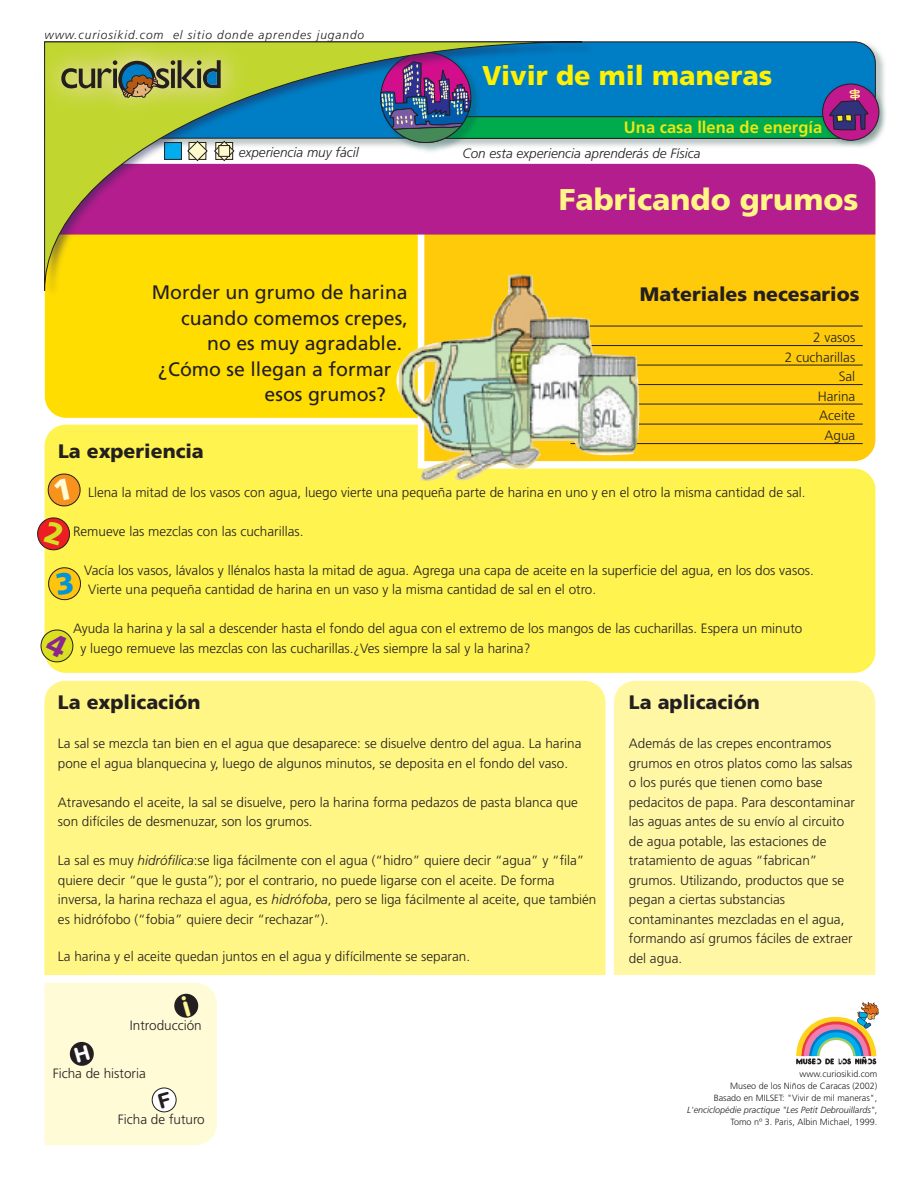
<style>
.page{position:relative;width:915px;height:1191px;background:#fff}
.page>*{position:absolute;margin:0;border:0;box-sizing:border-box;transform-origin:0 0}
.t1{font:900 30px "Frutiger";color:#fff685}
.t2{font:900 27px "Frutiger";color:#fff101}
.t3{font:19.5px "Frutiger";color:#231f20}
.t4{font:900 19.5px "Frutiger";color:#231f20}
.t5{font:700 16.5px "Frutiger";color:#eae712}
.t6{font:300 13.5px/19.5px "Frutiger";color:#231f20}
.t7{font:italic 300 13.5px "Frutiger";color:#231f20}
.t8{font:italic 300 12px "Frutiger";letter-spacing:.075em;color:#231f20}
.t9{font:300 9px/12px "Frutiger";color:#231f20;text-align:right}
.s1{font-style:italic}
</style>
<div class="page">
<img style="left:596px;top:48px;width:289px;height:99px">
<svg style="left:596px;top:41px;width:279px;height:21px;fill:#007ec5"></svg>
<div style="left:613px;top:681px;width:262px;height:294px;background:#fff7a4"></div>
<div style="left:44px;top:681px;width:561px;height:294px;background:#fff685"></div>
<div style="left:45px;top:424px;width:830px;height:249px;background:#fff34f"></div>
<div style="left:596px;top:234px;width:279px;height:227px;background:#feca0a"></div>
<div style="left:45px;top:296px;width:351px;height:122px;background:#ffdd01"></div>
<div style="left:596px;top:164px;width:279px;height:70px;background:#b41d8d"></div>
<hr style="left:570px;top:404px;width:292px;height:1px;background:#231f20">
<hr style="left:570px;top:424px;width:292px;height:1px;background:#231f20">
<hr style="left:570px;top:443px;width:292px;height:1px;background:#231f20">
<hr style="left:555px;top:384px;width:307px;height:1px;background:#231f20">
<hr style="left:570px;top:365px;width:292px;height:1px;background:#231f20">
<hr style="left:563px;top:345px;width:299px;height:1px;background:#231f20">
<hr style="left:554px;top:326px;width:308px;height:1px;background:#231f20">
<svg style="left:796px;top:1002px;width:82px;height:62px"></svg>
<img style="left:818px;top:81px;width:68px;height:66px">
<svg style="left:596px;top:62px;width:280px;height:81px"></svg>
<img style="left:44px;top:41px;width:552px;height:255px">
<svg style="left:44px;top:41px;width:538px;height:250px"></svg>
<img style="left:44px;top:41px;width:10px;height:104px">
<img style="left:54px;top:41px;width:5px;height:104px">
<img style="left:214px;top:41px;width:65px;height:104px">
<img style="left:59px;top:41px;width:155px;height:111px">
<svg style="left:61px;top:60px;width:159px;height:38px"></svg>
<img style="left:396px;top:274px;width:246px;height:212px">
<svg style="left:46px;top:472px;width:36px;height:36px"></svg>
<svg style="left:37px;top:516px;width:34px;height:35px"></svg>
<svg style="left:47px;top:566px;width:34px;height:35px"></svg>
<svg style="left:40px;top:628px;width:35px;height:36px"></svg>
<div style="left:45px;top:983px;width:172px;height:162px;background:#fffbd6"></div>
<p class="t8" style="left:44px;top:28px;width:321px">www.curiosikid.com el sitio donde aprendes jugando</p>
<p class="t7" style="left:239px;top:144px;width:121px">experiencia muy fácil</p>
<h2 class="t2" style="left:482px;top:59px;width:291px">Vivir de mil maneras</h2>
<p class="t5" style="left:623px;top:118px;width:200px">Una casa llena de energía</p>
<p class="t7" style="left:462px;top:146px;width:239px">Con esta experiencia aprenderás de Física</p>
<h1 class="t1" style="left:558px;top:182px;width:301px">Fabricando grumos</h1>
<h3 class="t3" style="left:152px;top:281px;width:257px">Morder un grumo de harina</h3>
<h3 class="t3" style="left:181px;top:306px;width:228px">cuando comemos crepes,</h3>
<h3 class="t3" style="left:207px;top:332px;width:197px">no es muy agradable.</h3>
<h3 class="t3" style="left:158px;top:357px;width:234px">¿Cómo se llegan a formar</h3>
<h3 class="t3" style="left:264px;top:383px;width:123px">esos grumos?</h3>
<h3 class="t4" style="left:639px;top:282px;width:221px">Materiales necesarios</h3>
<p class="t6" style="left:784px;top:328px;width:72px;text-align:right">2 vasos<br>2 cucharillas<br>Sal<br>Harina<br>Aceite<br>Agua</p>
<h3 class="t4" style="left:58px;top:439px;width:147px">La experiencia</h3>
<p class="t6" style="left:88px;top:482px;width:718px">Llena la mitad de los vasos con agua, luego vierte una pequeña parte de harina en uno y en el otro la misma cantidad de sal.</p>
<p class="t6" style="left:73px;top:521px;width:232px">Remueve las mezclas con las cucharillas.</p>
<p class="t6" style="left:84px;top:560px;width:730px">Vacía los vasos, lávalos y llénalos hasta la mitad de agua. Agrega una capa de aceite en la superficie del agua, en los dos vasos.<br>Vierte una pequeña cantidad de harina en un vaso y la misma cantidad de sal en el otro.</p>
<p class="t6" style="left:80px;top:619px;width:723px;text-indent:-8px">Ayuda la harina y la sal a descender hasta el fondo del agua con el extremo de los mangos de las cucharillas. Espera un minuto y luego remueve las mezclas con las cucharillas.¿Ves siempre la sal y la harina?</p>
<h3 class="t4" style="left:58px;top:690px;width:144px">La explicación</h3>
<p class="t6" style="left:58px;top:734px;width:525px">La sal se mezcla tan bien en el agua que desaparece: se disuelve dentro del agua. La harina pone el agua blanquecina y, luego de algunos minutos, se deposita en el fondo del vaso.</p>
<p class="t6" style="left:58px;top:792px;width:521px">Atravesando el aceite, la sal se disuelve, pero la harina forma pedazos de pasta blanca que son difíciles de desmenuzar, son los grumos.</p>
<p class="t6" style="left:58px;top:851px;width:540px">La sal es muy <span class="s1">hidrófilica</span>:se liga fácilmente con el agua (“hidro” quiere decir “agua” y “fila” quiere decir “que le gusta”); por el contrario, no puede ligarse con el aceite. De forma inversa, la harina rechaza el agua, es <span class="s1">hidrófoba</span>, pero se liga fácilmente al aceite, que también es hidrófobo (“fobia” quiere decir “rechazar”).</p>
<p class="t6" style="left:58px;top:947px;width:413px">La harina y el aceite quedan juntos en el agua y difícilmente se separan.</p>
<p class="t6" style="left:130px;top:1015px;width:73px">Introducción</p>
<p class="t6" style="left:53px;top:1063px;width:95px">Ficha de historia</p>
<p class="t6" style="left:118px;top:1109px;width:88px">Ficha de futuro</p>
<h3 class="t4" style="left:628px;top:690px;width:132px">La aplicación</h3>
<p class="t6" style="left:628px;top:734px;width:227px">Además de las crepes encontramos grumos en otros platos como las salsas o los purés que tienen como base pedacitos de papa. Para descontaminar las aguas antes de su envío al circuito de agua potable, las estaciones de tratamiento de aguas “fabrican” grumos. Utilizando, productos que se pegan a ciertas substancias contaminantes mezcladas en el agua, formando así grumos fáciles de extraer del agua.</p>
<p class="t9" style="left:687px;top:1067px;width:191px">www.curiosikid.com<br>Museo de los Niños de Caracas (2002)<br>Basado en MILSET: "Vivir de mil maneras", <span class="s1">L'enciclopédie practique "Les Petit Debrouillards"</span>, Tomo nº 3. Paris, Albin Michael, 1999.</p>
</div>
